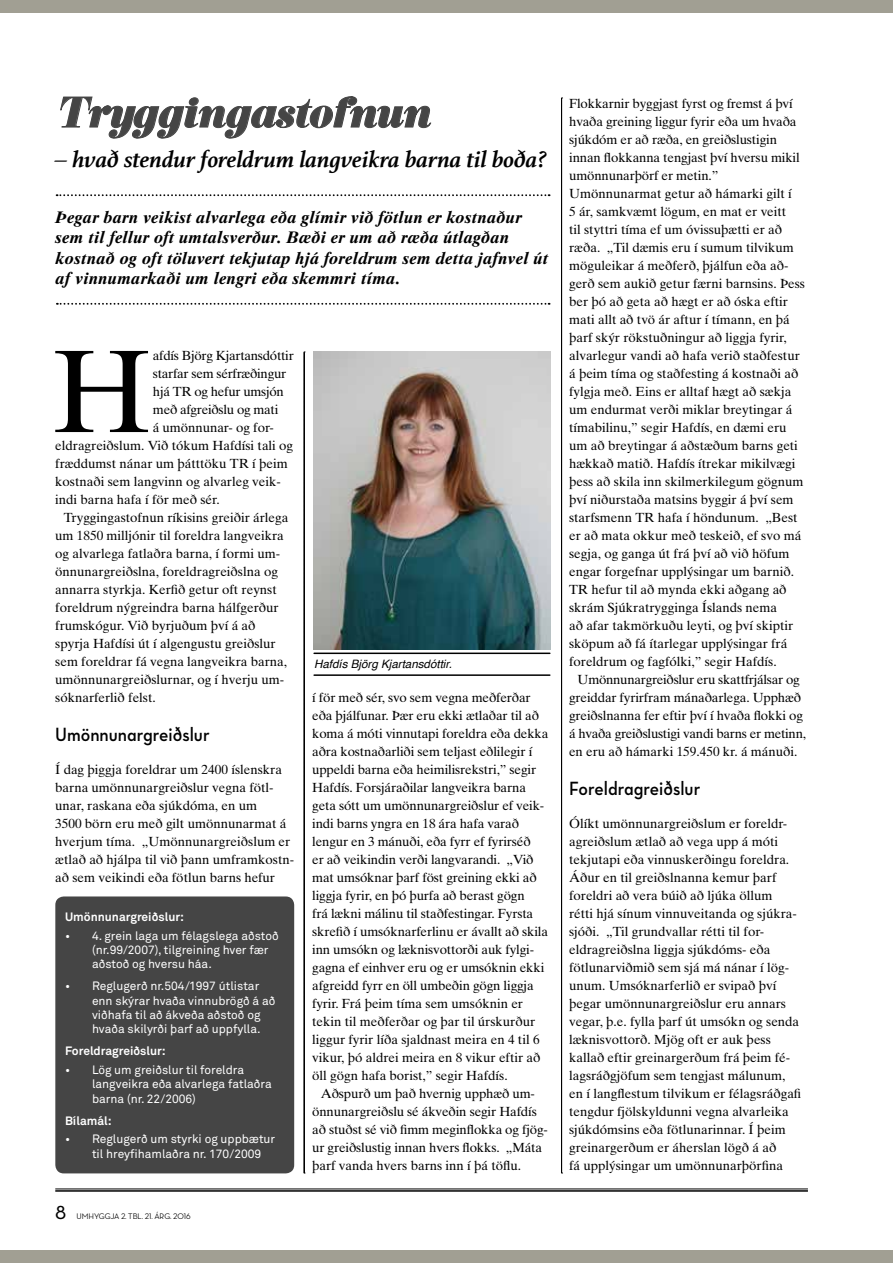
<style>
.page{position:relative;width:893px;height:1263px;background:#fff}
.page>*{position:absolute;margin:0;border:0;box-sizing:border-box;transform-origin:0 0}
.t1{font:117.6px "Times Ten";color:#000}
.t2{font:italic 37.5px "Eloquent JF Pro";color:#454545}
.t3{font:500 25.5px "Neutra Disp";color:#000}
.t4{font:italic 700 24.15px "Athelas";color:#000}
.t5{font:19.5px "Neutra Text Demi Alt";color:#000;scale:.91 1}
.t6{font:italic 700 16.65px/20px "Times Ten";letter-spacing:.005em;color:#000}
.t7{font:13.2px/18px "Times Ten";color:#000}
.t8{font:13.2px "Times Ten";letter-spacing:-.02em;color:#000}
.t9{font:12px/14.4px "Akkurat Pro";color:#fff}
.t10{font:700 12px "Akkurat Pro";color:#fff}
.t11{font:italic 11.55px "Helvetica";color:#000}
.t12{font:500 8.25px "Neutra Disp";color:#000}
</style>
<div class="page">
<hr style="left:55px;top:1190px;width:753px;height:2px;background:#000">
<hr style="left:55px;top:1189px;width:753px;height:1px;background:#000">
<div style="left:0;top:1251px;width:893px;height:12px;background:#a19f93"></div>
<div style="left:0;top:0;width:893px;height:13px;background:#a19f93"></div>
<svg style="left:60px;top:96px;width:371px;height:43px"></svg>
<svg style="left:57px;top:303px;width:493px;height:2px"></svg>
<svg style="left:57px;top:194px;width:493px;height:2px"></svg>
<svg style="left:304px;top:352px;width:1px;height:822px"></svg>
<svg style="left:561px;top:98px;width:2px;height:1076px;background:#6c6c6c"></svg>
<img style="left:313px;top:352px;width:238px;height:297px">
<hr style="left:314px;top:674px;width:236px;height:2px;background:#000">
<hr style="left:314px;top:652px;width:236px;height:2px;background:#000">
<div style="left:55px;top:896px;width:239px;height:277px;background:#454545;border-radius:9px"></div>
<h2 class="t2" style="left:55px;top:92px;width:375px">Tryggingastofnun</h2>
<h3 class="t4" style="left:55px;top:139px;width:493px">– hvað stendur foreldrum langveikra barna til boða?</h3>
<p class="t6" style="left:55px;top:207px;width:494px">Þegar barn veikist alvarlega eða glímir við fötlun er kostnaður sem til fellur oft umtalsverður. Bæði er um að ræða útlagðan kostnað og oft töluvert tekjutap hjá foreldrum sem detta jafnvel út af vinnumarkaði um lengri eða skemmri tíma.</p>
<h1 class="t1" style="left:53px;top:322px;width:99px">H</h1>
<p class="t8" style="left:153px;top:348px;width:142px">afdís Björg Kjartansdóttir</p>
<p class="t8" style="left:153px;top:366px;width:135px">starfar sem sérfræðingur</p>
<p class="t8" style="left:153px;top:384px;width:132px">hjá TR og hefur umsjón</p>
<p class="t8" style="left:153px;top:402px;width:127px">með afgreiðslu og mati</p>
<p class="t7" style="left:153px;top:418px;width:122px">á umönnunar- og for-</p>
<p class="t7" style="left:55px;top:436px;width:239px">eldragreiðslum. Við tókum Hafdísi tali og</p>
<p class="t7" style="left:55px;top:454px;width:234px">fræddumst nánar um þátttöku TR í þeim</p>
<p class="t7" style="left:55px;top:472px;width:227px">kostnaði sem langvinn og alvarleg veik-</p>
<p class="t7" style="left:55px;top:490px;width:166px">indi barna hafa í för með sér.</p>
<p class="t7" style="left:64px;top:508px;width:226px">Tryggingastofnun ríkisins greiðir árlega</p>
<p class="t7" style="left:55px;top:526px;width:230px">um 1850 milljónir til foreldra langveikra</p>
<p class="t7" style="left:55px;top:544px;width:226px">og alvarlega fatlaðra barna, í formi um-</p>
<p class="t7" style="left:55px;top:562px;width:224px">önnunargreiðslna, foreldragreiðslna og</p>
<p class="t7" style="left:55px;top:580px;width:223px">annarra styrkja. Kerfið getur oft reynst</p>
<p class="t7" style="left:55px;top:598px;width:225px">foreldrum nýgreindra barna hálfgerður</p>
<p class="t7" style="left:55px;top:616px;width:202px">frumskógur. Við byrjuðum því á að</p>
<p class="t7" style="left:55px;top:634px;width:222px">spyrja Hafdísi út í algengustu greiðslur</p>
<p class="t7" style="left:55px;top:652px;width:233px">sem foreldrar fá vegna langveikra barna,</p>
<p class="t7" style="left:55px;top:670px;width:231px">umönnunargreiðslurnar, og í hverju um-</p>
<p class="t7" style="left:55px;top:689px;width:102px">sóknarferlið felst.</p>
<h3 class="t5" style="left:55px;top:722px;width:171px">Umönnunargreiðslur</h3>
<p class="t7" style="left:55px;top:760px;width:240px">Í dag þiggja foreldrar um 2400 íslenskra barna umönnunargreiðslur vegna fötl&shy;unar, raskana eða sjúkdóma, en um<br>3500 börn eru með gilt umönnunarmat á hverjum tíma. „Umönnunargreiðslum er ætlað að hjálpa til við þann umframkostn&shy;að sem veikindi eða fötlun barns hefur</p>
<p class="t10" style="left:65px;top:909px;width:121px">Umönnunargreiðslur:</p>
<p class="t9" style="left:92px;top:928px;width:188px;text-indent:-27px">• 4. grein laga um félagslega aðstoð (nr.99/2007), tilgreining hver fær aðstoð og hversu háa.</p>
<p class="t9" style="left:92px;top:979px;width:185px;text-indent:-27px">• Reglugerð nr.504/1997 útlistar enn skýrar hvaða vinnubrögð á að viðhafa til að ákveða aðstoð og hvaða skilyrði þarf að uppfylla.</p>
<p class="t10" style="left:65px;top:1044px;width:102px">Foreldragreiðslur:</p>
<p class="t9" style="left:92px;top:1063px;width:181px;text-indent:-27px">• Lög um greiðslur til foreldra langveikra eða alvarlega fatlaðra barna (nr. 22/2006)</p>
<p class="t10" style="left:65px;top:1113px;width:48px">Bílamál:</p>
<p class="t9" style="left:92px;top:1132px;width:185px;text-indent:-27px">• Reglugerð um styrki og uppbætur til hreyfihamlaðra nr. 170/2009</p>
<h3 class="t3" style="left:55px;top:1196px;width:13px">8</h3>
<p class="t12" style="left:76px;top:1212px;width:116px">UMHYGGJA 2. TBL. 21. ÁRG. 2016</p>
<p class="t11" style="left:314px;top:655px;width:139px">Hafdís Björg Kjartansdóttir.</p>
<p class="t7" style="left:312px;top:688px;width:238px">í för með sér, svo sem vegna meðferðar eða þjálfunar. Þær eru ekki ætlaðar til að koma á móti vinnutapi foreldra eða dekka aðra kostnaðarliði sem teljast eðlilegir í uppeldi barna eða heimilisrekstri,” segir Hafdís. Forsjáraðilar langveikra barna geta sótt um umönnunargreiðslur ef veik&shy;indi barns yngra en 18 ára hafa varað lengur en 3 mánuði, eða fyrr ef fyrirséð<br>er að veikindin verði langvarandi. „Við mat umsóknar þarf föst greining ekki að liggja fyrir, en þó þurfa að berast gögn<br>frá lækni málinu til staðfestingar. Fyrsta skrefið í umsóknarferlinu er ávallt að skila inn umsókn og læknisvottorði auk fylgi&shy;gagna ef einhver eru og er umsóknin ekki afgreidd fyrr en öll umbeðin gögn liggja fyrir. Frá þeim tíma sem umsóknin er tekin til meðferðar og þar til úrskurður liggur fyrir líða sjaldnast meira en 4 til 6 vikur, þó aldrei meira en 8 vikur eftir að öll gögn hafa borist,” segir Hafdís.</p>
<p class="t7" style="left:312px;top:1085px;width:237px;text-indent:9px">Aðspurð um það hvernig upphæð um&shy;önnunargreiðslu sé ákveðin segir Hafdís að stuðst sé við fimm meginflokka og fjög&shy;ur greiðslustig innan hvers flokks. „Máta þarf vanda hvers barns inn í þá töflu.</p>
<p class="t7" style="left:569px;top:95px;width:237px">Flokkarnir byggjast fyrst og fremst á því hvaða greining liggur fyrir eða um hvaða sjúkdóm er að ræða, en greiðslustigin innan flokkanna tengjast því hversu mikil umönnunarþörf er metin.” Umönnunarmat getur að hámarki gilt í<br>5 ár, samkvæmt lögum, en mat er veitt<br>til styttri tíma ef um óvissuþætti er að ræða. „Til dæmis eru í sumum tilvikum möguleikar á meðferð, þjálfun eða að&shy;gerð sem aukið getur færni barnsins. Þess ber þó að geta að hægt er að óska eftir mati allt að tvö ár aftur í tímann, en þá þarf skýr rökstuðningur að liggja fyrir, alvarlegur vandi að hafa verið staðfestur á þeim tíma og staðfesting á kostnaði að fylgja með. Eins er alltaf hægt að sækja um endurmat verði miklar breytingar á tímabilinu,” segir Hafdís, en dæmi eru um að breytingar á aðstæðum barns geti hækkað matið. Hafdís ítrekar mikilvægi þess að skila inn skilmerkilegum gögnum því niðurstaða matsins byggir á því sem starfsmenn TR hafa í höndunum. „Best er að mata okkur með teskeið, ef svo má segja, og ganga út frá því að við höfum engar forgefnar upplýsingar um barnið.<br>TR hefur til að mynda ekki aðgang að skrám Sjúkratrygginga Íslands nema<br>að afar takmörkuðu leyti, og því skiptir sköpum að fá ítarlegar upplýsingar frá foreldrum og fagfólki,” segir Hafdís.</p>
<p class="t7" style="left:569px;top:671px;width:238px;text-indent:9px">Umönnunargreiðslur eru skattfrjálsar og greiddar fyrirfram mánaðarlega. Upphæð greiðslnanna fer eftir því í hvaða flokki og á hvaða greiðslustigi vandi barns er metinn, en eru að hámarki 159.450 kr. á mánuði.</p>
<h3 class="t5" style="left:569px;top:776px;width:146px">Foreldragreiðslur</h3>
<p class="t7" style="left:569px;top:814px;width:234px">Ólíkt umönnunargreiðslum er foreldr&shy;agreiðslum ætlað að vega upp á móti tekjutapi eða vinnuskerðingu foreldra.<br>Áður en til greiðslnanna kemur þarf foreldri að vera búið að ljúka öllum<br>rétti hjá sínum vinnuveitanda og sjúkra&shy;sjóði. „Til grundvallar rétti til for&shy;eldragreiðslna liggja sjúkdóms- eða fötlunarviðmið sem sjá má nánar í lög&shy;unum. Umsóknarferlið er svipað því þegar umönnunargreiðslur eru annars vegar, þ.e. fylla þarf út umsókn og senda læknisvottorð. Mjög oft er auk þess kallað eftir greinargerðum frá þeim fé&shy;lagsráðgjöfum sem tengjast málunum, en í langflestum tilvikum er félagsráðgafi tengdur fjölskyldunni vegna alvarleika sjúkdómsins eða fötlunarinnar. Í þeim greinargerðum er áherslan lögð á að<br>fá upplýsingar um umönnunarþörfina</p>
</div>
